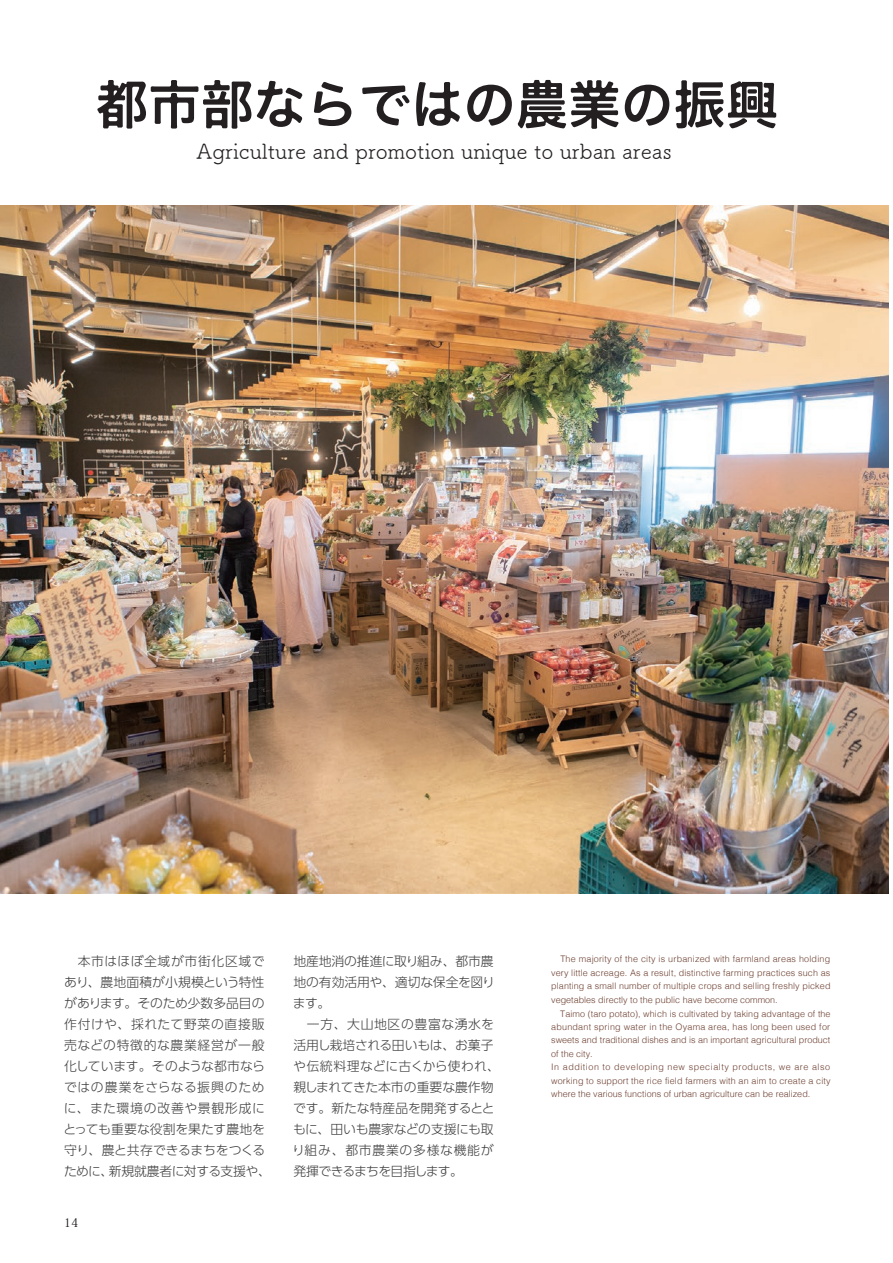
<style>
.page{position:relative;width:893px;height:1263px;background:#fff}
.page>*{position:absolute;margin:0;border:0;box-sizing:border-box;transform-origin:0 0}
.t1{font:21px "Tsuku B Rd Gothic";color:#231f20}
.t2{font:300 12.75px/21px "UD Shin Go Pr 6";color:#3e3e3f}
.t3{font:12px "Koz Min Pr 6 N";color:#231f20}
.t4{font:300 9px/13.5px "Helvetica";letter-spacing:.01em;color:#6d3f30;text-align:justify}
</style>
<div class="page">
<img style="left:0;top:206px;width:889px;height:687px">
<svg style="left:97px;top:80px;width:154px;height:49px"></svg>
<svg style="left:257px;top:81px;width:46px;height:46px"></svg>
<svg style="left:314px;top:82px;width:37px;height:44px"></svg>
<svg style="left:362px;top:85px;width:48px;height:41px"></svg>
<svg style="left:416px;top:82px;width:44px;height:44px"></svg>
<svg style="left:467px;top:85px;width:45px;height:41px"></svg>
<svg style="left:518px;top:80px;width:101px;height:49px"></svg>
<svg style="left:625px;top:85px;width:44px;height:41px"></svg>
<svg style="left:675px;top:80px;width:101px;height:49px"></svg>
<h1 class="t1" style="left:196px;top:135px;width:477px">Agriculture and promotion unique to urban areas</h1>
<h2 class="t2" style="left:63px;top:950px;width:209px">　本市はほぼ全域が市街化区域であり、農地面積が小規模という特性があります。そのため少数多品目の作付けや、採れたて野菜の直接販売などの特徴的な農業経営が一般化しています。そのような都市ならではの農業をさらなる振興のために、また環境の改善や景観形成にとっても重要な役割を果たす農地を守り、農と共存できるまちをつくるために、新規就農者に対する支援や、</h2>
<h2 class="t2" style="left:292px;top:950px;width:209px">地産地消の推進に取り組み、都市農地の有効活用や、適切な保全を図ります。<br>　一方、大山地区の豊富な湧水を活用し栽培される田いもは、お菓子や伝統料理などに古くから使われ、親しまれてきた本市の重要な農作物です。新たな特産品を開発するとともに、田いも農家などの支援にも取り組み、都市農業の多様な機能が発揮できるまちを目指します。</h2>
<h3 class="t3" style="left:64px;top:1215px;width:16px">14</h3>
<p class="t4" style="left:551px;top:952px;width:281px;text-indent:9px">The majority of the city is urbanized with farmland areas holding very little acreage. As a result, distinctive farming practices such as planting a small number of multiple crops and selling freshly picked vegetables directly to the public have become common.</p>
<p class="t4" style="left:551px;top:1006px;width:281px;text-align:left;text-indent:9px">Taimo (taro potato), which is cultivated by taking advantage of the abundant spring water in the Oyama area, has long been used for sweets and traditional dishes and is an important agricultural product of the city.<br>In addition to developing new specialty products, we are also working to support the rice field farmers with an aim to create a city where the various functions of urban agriculture can be realized.</p>
</div>
